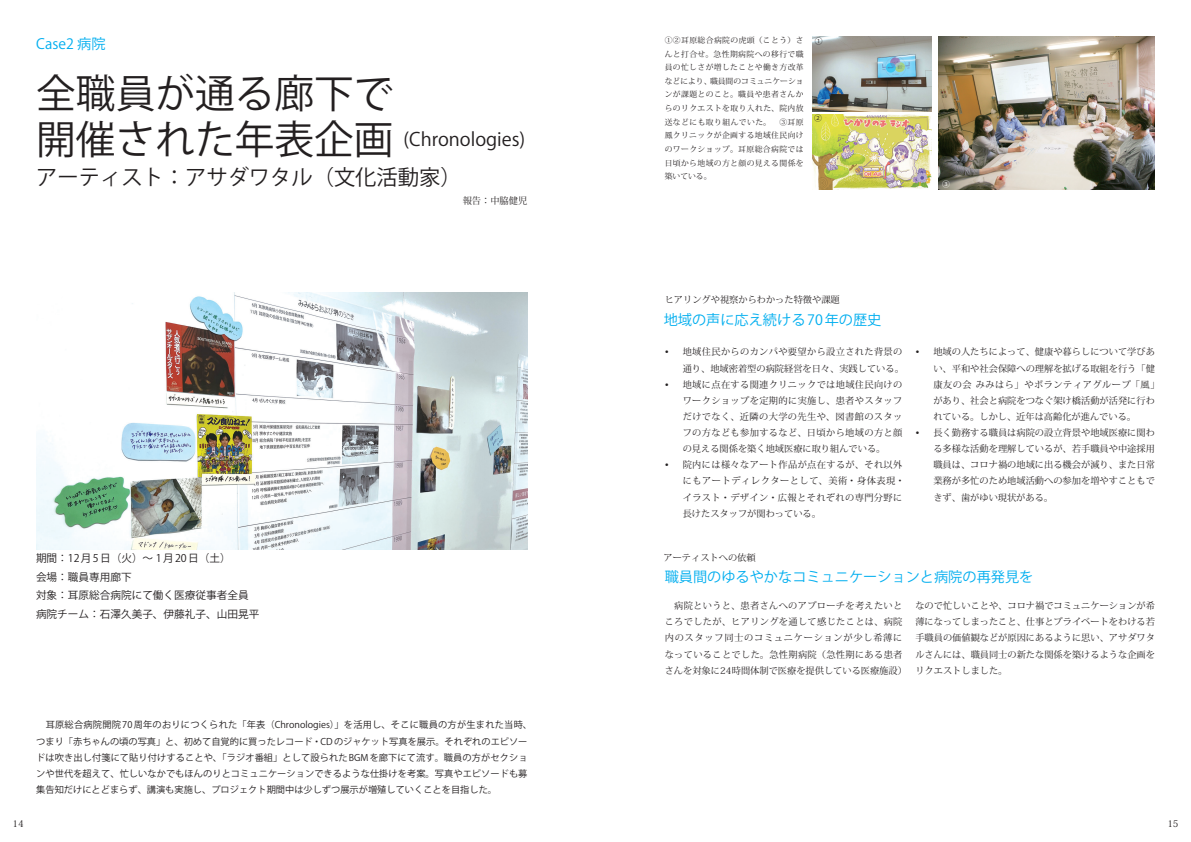
<style>
.page{position:relative;width:1191px;height:842px;background:#fff}
.page>*{position:absolute;margin:0;border:0;box-sizing:border-box;transform-origin:0 0}
.t1{font:39.7px "Koz Go Pr 6 N";color:#231f20}
.t2{font:21.3px "Koz Go Pr 6 N";color:#231f20}
.t3{font:18.4px "Koz Go Pr 6 N";color:#231f20}
.t4{font:14.2px "Koz Go Pr 6 N";color:#00aeef}
.t5{font:10.6px/18.6px "Koz Go Pr 6 N";color:#231f20}
.t6{font:9.2px/16.1px "Koz Min Pr 6 N";color:#231f20;text-align:justify}
.t7{font:9.2px/16.1px "Koz Go Pr 6 N";letter-spacing:.005em;color:#231f20}
.t8{font:9.2px "Koz Min Pr 6 N";letter-spacing:.04em;color:#231f20}
.t9{font:9.2px/16.1px "Koz Min Pr 6 N";letter-spacing:.035em;color:#231f20}
.t10{font:9.2px "Koz Min Pr 6 N";letter-spacing:.055em;color:#231f20}
.t11{font:7.8px/13.6px "Koz Min Pr 6 N";letter-spacing:.05em;color:#231f20;text-align:justify}
.t12{font:7.8px "Koz Go Pr 6 N";color:#231f20}
.t13{font:7.8px "Koz Go Pr 6 N";color:#fff}
.s1{font-size:39.7px}
</style>
<div class="page">
<img style="left:938px;top:36px;width:216px;height:153px">
<img style="left:812px;top:36px;width:119px;height:75px">
<img style="left:812px;top:114px;width:119px;height:75px">
<img style="left:36px;top:293px;width:491px;height:256px">
<h3 class="t4" style="left:36px;top:36px;width:71px">Case2 病院</h3>
<h1 class="t1" style="left:36px;top:71px;width:359px">全職員が通る廊下で</h1>
<h3 class="t3" style="left:36px;top:129px;width:490px"><span class="s1">開催された年表企画</span> (Chronologies)</h3>
<h2 class="t2" style="left:36px;top:165px;width:427px">アーティスト：アサダワタル（文化活動家）</h2>
<p class="t6" style="left:463px;top:192px;width:66px">報告：中脇健児</p>
<p class="t5" style="left:36px;top:549px;width:225px">期間：12 月 5 日（火）～ 1 月 20 日（土）<br>会場：職員専用廊下<br>対象：耳原総合病院にて働く医療従事者全員病院チーム：石澤久美子、伊藤礼子、山田晃平</p>
<p class="t7" style="left:36px;top:717px;width:497px">　耳原総合病院開院70周年のおりにつくられた「年表（Chronologies）」を活用し、そこに職員の方が生まれた当時、つまり「赤ちゃんの頃の写真」と、初めて自覚的に買ったレコード・CD のジャケット写真を展示。それぞれのエピソードは吹き出し付箋にて貼り付けすることや、「ラジオ番組」として設られた BGM を廊下にて流す。職員の方がセクションや世代を超えて、忙しいなかでもほんのりとコミュニケーションできるような仕掛けを考案。写真やエピソードも募集告知だけにとどまらず、講演も実施し、プロジェクト期間中は少しずつ展示が増殖していくことを目指した。</p>
<p class="t11" style="left:664px;top:33px;width:140px">①②耳原総合病院の虎頭（ことう）さんと打合せ。急性期病院への移行で職員の忙しさが増したことや働き方改革などにより、職員間のコミュニケーションが課題とのこと。職員や患者さんからのリクエストを取り入れた、院内放送などにも取り組んでいた。　③耳原鳳クリニックが企画する地域住民向けのワークショップ。耳原総合病院では日頃から地域の方と顔の見える関係を築いている。</p>
<p class="t12" style="left:815px;top:37px;width:9px">①</p>
<p class="t12" style="left:814px;top:114px;width:9px">②</p>
<p class="t13" style="left:942px;top:180px;width:9px">③</p>
<p class="t6" style="left:664px;top:292px;width:177px">ヒアリングや視察からわかった特徴や課題</p>
<h3 class="t4" style="left:663px;top:312px;width:219px">地域の声に応え続ける 70 年の歴史</h3>
<p class="t8" style="left:664px;top:347px;width:239px">•　地域住民からのカンパや要望から設立された背景の</p>
<p class="t6" style="left:682px;top:360px;width:223px">通り、地域密着型の病院経営を日々、実践している。</p>
<p class="t8" style="left:664px;top:379px;width:239px">•　地域に点在する関連クリニックでは地域住民向けの</p>
<p class="t8" style="left:682px;top:395px;width:221px">ワークショップを定期的に実施し、患者やスタッフ</p>
<p class="t8" style="left:682px;top:411px;width:221px">だけでなく、近隣の大学の先生や、図書館のスタッ</p>
<p class="t8" style="left:682px;top:427px;width:221px">フの方なども参加するなど、日頃から地域の方と顔</p>
<p class="t6" style="left:682px;top:441px;width:204px">の見える関係を築く地域医療に取り組んでいる。</p>
<p class="t8" style="left:664px;top:460px;width:239px">•　院内には様々なアート作品が点在するが、それ以外</p>
<p class="t10" style="left:682px;top:476px;width:223px">にもアートディレクターとして、美術・身体表現・</p>
<p class="t8" style="left:682px;top:492px;width:221px">イラスト・デザイン・広報とそれぞれの専門分野に</p>
<p class="t6" style="left:682px;top:505px;width:140px">長けたスタッフが関わっている。</p>
<p class="t6" style="left:915px;top:344px;width:241px">•　地域の人たちによって、健康や暮らしについて学びあ</p>
<p class="t6" style="left:933px;top:360px;width:223px">い、平和や社会保障への理解を拡げる取組を行う「健</p>
<p class="t10" style="left:933px;top:379px;width:228px">康友の会 みみはら」やボランティアグループ「風」</p>
<p class="t6" style="left:933px;top:392px;width:223px">があり、社会と病院をつなぐ架け橋活動が活発に行わ</p>
<p class="t6" style="left:933px;top:409px;width:204px">れている。しかし、近年は高齢化が進んでいる。</p>
<p class="t6" style="left:915px;top:425px;width:241px">•　長く勤務する職員は病院の設立背景や地域医療に関わ</p>
<p class="t6" style="left:933px;top:441px;width:223px">る多様な活動を理解しているが、若手職員や中途採用</p>
<p class="t6" style="left:933px;top:457px;width:223px">職員は、コロナ禍の地域に出る機会が減り、また日常</p>
<p class="t6" style="left:933px;top:473px;width:223px">業務が多忙のため地域活動への参加を増やすこともで</p>
<p class="t6" style="left:933px;top:489px;width:121px">きず、歯がゆい現状がある。</p>
<p class="t6" style="left:663px;top:550px;width:94px">アーティストへの依頼</p>
<h3 class="t4" style="left:664px;top:568px;width:370px">職員間のゆるやかなコミュニケーションと病院の再発見を</h3>
<p class="t9" style="left:664px;top:598px;width:244px">　病院というと、患者さんへのアプローチを考えたいところでしたが、ヒアリングを通して感じたことは、病院内のスタッフ同士のコミュニケーションが少し希薄になっていることでした。急性期病院（急性期にある患者さんを対象に24時間体制で医療を提供している医療施設）</p>
<p class="t6" style="left:915px;top:598px;width:241px">なので忙しいことや、コロナ禍でコミュニケーションが希薄になってしまったこと、仕事とプライベートをわける若手職員の価値観などが原因にあるように思い、アサダワタルさんには、職員同士の新たな関係を築けるような企画をリクエストしました。</p>
<p class="t6" style="left:12px;top:816px;width:13px">14</p>
<p class="t6" style="left:1167px;top:816px;width:13px">15</p>
</div>
